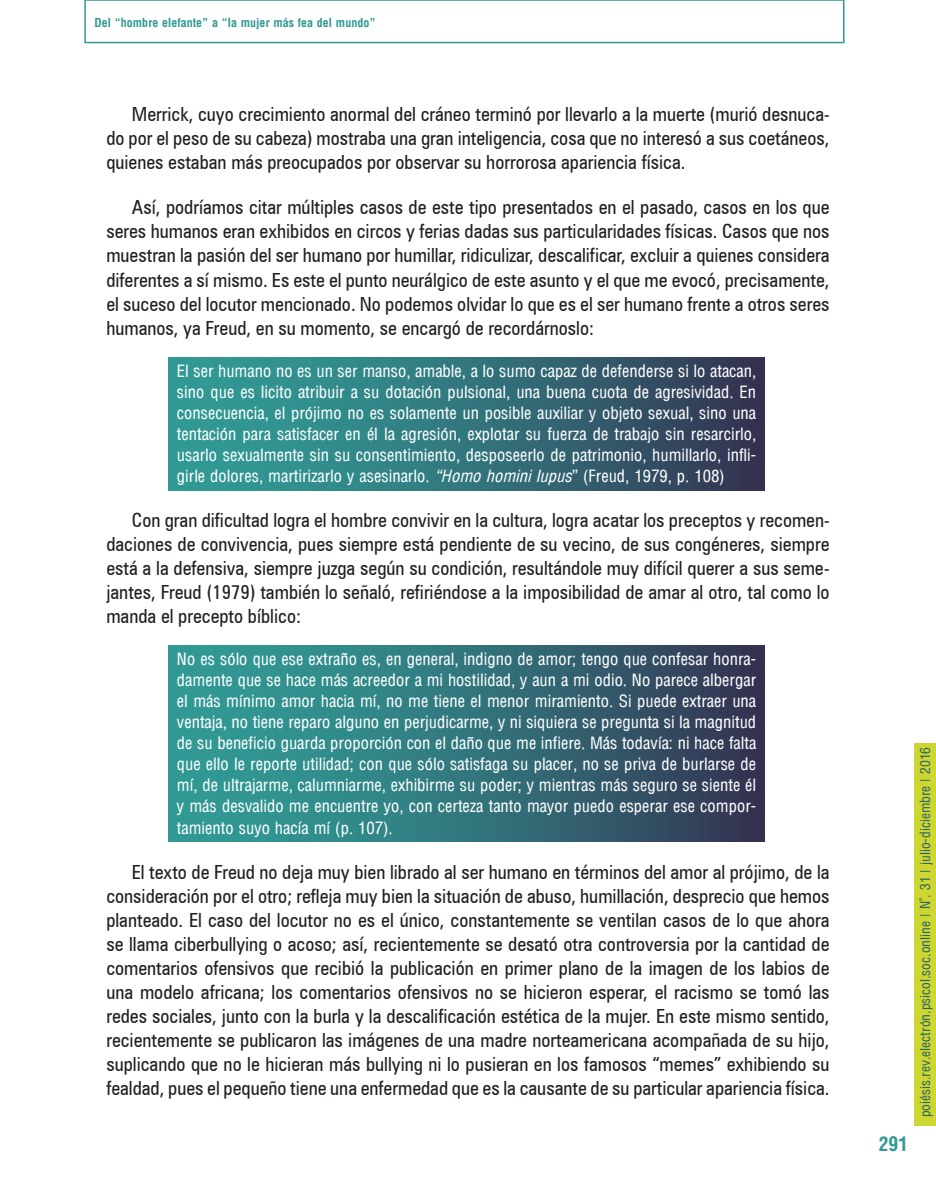
<style>
.page{position:relative;width:936px;height:1191px;background:#fff}
.page>*{position:absolute;margin:0;border:0;box-sizing:border-box;transform-origin:0 0}
.t1{font:condensed 19.5px/24px "Zurich BT";color:#231f20;text-align:justify}
.t2{font:700 condensed 19.5px "Arena";color:#319994}
.t3{font:16.5px/21px "Arena Condensed";color:#fff;text-align:justify}
.t4{font:13.5px "Arena Condensed";color:#306662}
.t5{font:700 condensed 12px "Arena";color:#319994}
.s1{font-family:"Arena";font-style:italic;font-stretch:condensed}
</style>
<div class="page">
<div style="left:914px;top:743px;width:21px;height:383px;background:#ced732"></div>
<div style="left:84px;top:0;width:760px;height:43px;border:2px solid #319994"></div>
<div style="left:168px;top:357px;width:596px;height:133px;background:linear-gradient(to right,#30a79d,#343a56)"></div>
<div style="left:168px;top:645px;width:596px;height:197px;background:linear-gradient(to right,#30a79d,#343a56)"></div>
<p class="t5" style="left:94px;top:15px;width:283px">Del “hombre elefante” a “la mujer más fea del mundo”</p>
<p class="t1" style="left:106px;top:102px;width:724px;text-indent:26px">Merrick, cuyo crecimiento anormal del cráneo terminó por llevarlo a la muerte (murió desnuca&shy;do por el peso de su cabeza) mostraba una gran inteligencia, cosa que no interesó a sus coetáneos, quienes estaban más preocupados por observar su horrorosa apariencia física.</p>
<p class="t1" style="left:106px;top:195px;width:724px;text-indent:26px">Así, podríamos citar múltiples casos de este tipo presentados en el pasado, casos en los que seres humanos eran exhibidos en circos y ferias dadas sus particularidades físicas. Casos que nos muestran la pasión del ser humano por humillar, ridiculizar, descalificar, excluir a quienes considera diferentes a sí mismo. Es este el punto neurálgico de este asunto y el que me evocó, precisamente, el suceso del locutor mencionado. No podemos olvidar lo que es el ser humano frente a otros seres humanos, ya Freud, en su momento, se encargó de recordárnoslo:</p>
<p class="t3" style="left:177px;top:360px;width:581px">El ser humano no es un ser manso, amable, a lo sumo capaz de defenderse si lo atacan, sino que es licito atribuir a su dotación pulsional, una buena cuota de agresividad. En consecuencia, el prójimo no es solamente un posible auxiliar y objeto sexual, sino una tentación para satisfacer en él la agresión, explotar su fuerza de trabajo sin resarcirlo, usarlo sexualmente sin su consentimiento, desposeerlo de patrimonio, humillarlo, infli&shy;girle dolores, martirizarlo y asesinarlo. <span class="s1">“Homo homini lupus</span>” (Freud, 1979, p. 108)</p>
<p class="t1" style="left:106px;top:508px;width:724px;text-indent:26px">Con gran dificultad logra el hombre convivir en la cultura, logra acatar los preceptos y recomen&shy;daciones de convivencia, pues siempre está pendiente de su vecino, de sus congéneres, siempre está a la defensiva, siempre juzga según su condición, resultándole muy difícil querer a sus seme&shy;jantes, Freud (1979) también lo señaló, refiriéndose a la imposibilidad de amar al otro, tal como lo manda el precepto bíblico:</p>
<p class="t3" style="left:177px;top:649px;width:581px">No es sólo que ese extraño es, en general, indigno de amor; tengo que confesar honra&shy;damente que se hace más acreedor a mi hostilidad, y aun a mi odio. No parece albergar el más mínimo amor hacia mí, no me tiene el menor miramiento. Si puede extraer una ventaja, no tiene reparo alguno en perjudicarme, y ni siquiera se pregunta si la magnitud de su beneficio guarda proporción con el daño que me infiere. Más todavía: ni hace falta que ello le reporte utilidad; con que sólo satisfaga su placer, no se priva de burlarse de mí, de ultrajarme, calumniarme, exhibirme su poder; y mientras más seguro se siente él y más desvalido me encuentre yo, con certeza tanto mayor puedo esperar ese compor&shy;tamiento suyo hacía mí (p. 107).</p>
<p class="t1" style="left:106px;top:859px;width:724px;text-indent:26px">El texto de Freud no deja muy bien librado al ser humano en términos del amor al prójimo, de la consideración por el otro; refleja muy bien la situación de abuso, humillación, desprecio que hemos planteado. El caso del locutor no es el único, constantemente se ventilan casos de lo que ahora se llama ciberbullying o acoso; así, recientemente se desató otra controversia por la cantidad de comentarios ofensivos que recibió la publicación en primer plano de la imagen de los labios de una modelo africana; los comentarios ofensivos no se hicieron esperar, el racismo se tomó las redes sociales, junto con la burla y la descalificación estética de la mujer. En este mismo sentido, recientemente se publicaron las imágenes de una madre norteamericana acompañada de su hijo, suplicando que no le hicieran más bullying ni lo pusieran en los famosos “memes” exhibiendo su fealdad, pues el pequeño tiene una enfermedad que es la causante de su particular apariencia física.</p>
<p class="t2" style="left:878px;top:1132px;width:31px">291</p>
<p class="t4" style="left:917px;top:1117px;width:372px;rotate:-90deg">poiésis.rev.electrón.psicol.soc.online | N°. 31 | julio-diciembre | 2016</p>
</div>
